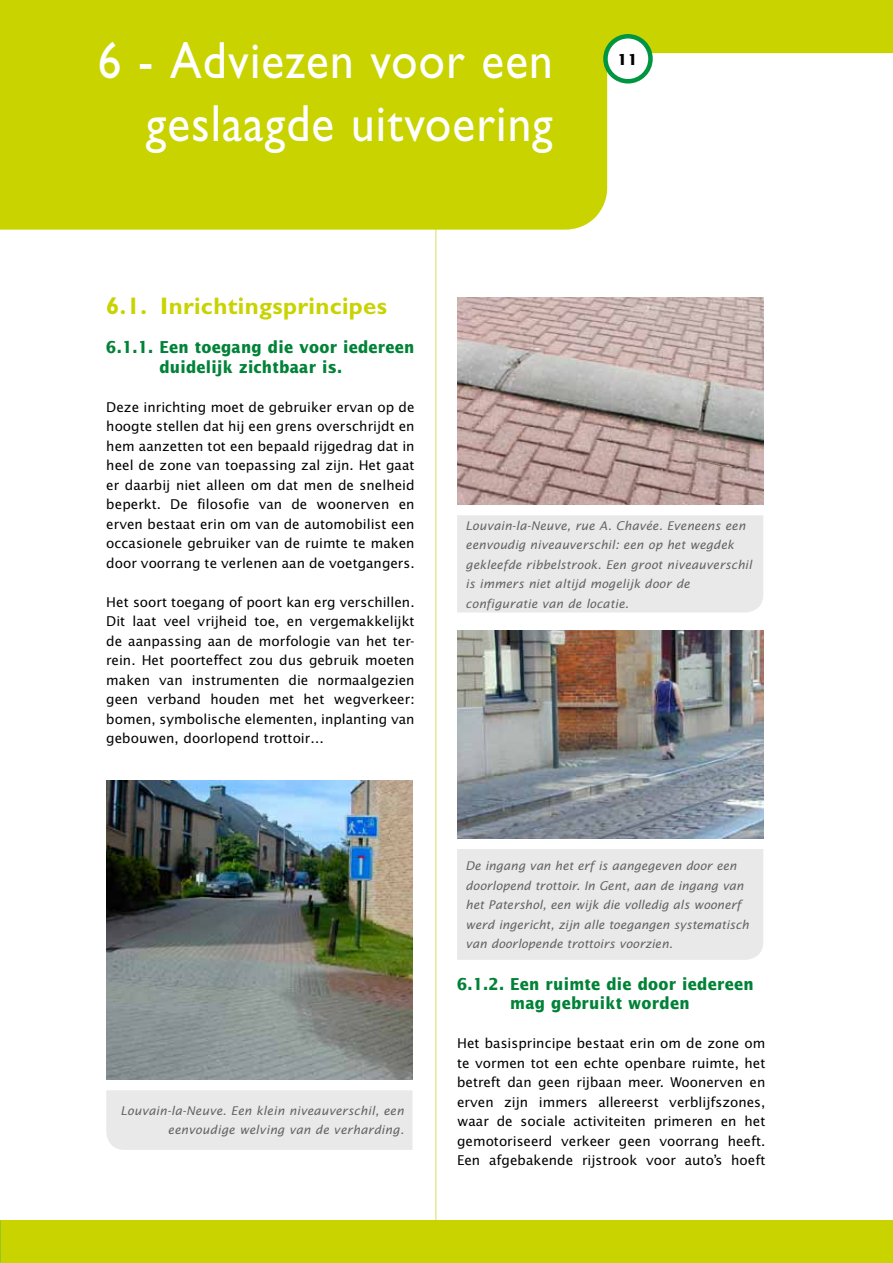
<style>
.page{position:relative;width:893px;height:1263px;background:#fff}
.page>*{position:absolute;margin:0;border:0;box-sizing:border-box;transform-origin:0 0}
.t1{font:52.5px/63px "Gill Sans Std";letter-spacing:.025em;color:#fff;text-align:right;scale:.9 1}
.t2{font:700 24px "Gill Sans Std";letter-spacing:.015em;color:#c8d300}
.t3{font:700 16.5px/19.5px "Lucida Sans Std";letter-spacing:.015em;color:#008237;scale:.9 1}
.t4{font:700 15px "Lucida Sans Std";color:#000}
.t5{font:13.5px/19.5px "Lucida Sans Std";color:#000;text-align:justify}
.t6{font:italic 12px/19.5px "Lucida Sans Std";letter-spacing:.01em;color:#646363}
</style>
<div class="page">
<hr style="left:435px;top:33px;width:1px;height:1217px;background:#dae069">
<div style="left:0;top:1220px;width:893px;height:43px;background:#c8d300"></div>
<svg style="left:0;top:0;width:893px;height:230px;fill:#c8d300"></svg>
<svg style="left:605px;top:36px;width:45px;height:45px"></svg>
<div style="left:603px;top:34px;width:50px;height:50px;border:4px solid #009641;border-radius:50%"></div>
<img style="left:106px;top:780px;width:307px;height:299px">
<div style="left:106px;top:1090px;width:306px;height:60px;background:#e9e9e9"></div>
<img style="left:457px;top:297px;width:307px;height:207px">
<div style="left:457px;top:515px;width:306px;height:97px;background:#e9e9e9"></div>
<img style="left:457px;top:631px;width:306px;height:208px">
<div style="left:457px;top:849px;width:306px;height:111px;background:#e9e9e9"></div>
<h1 class="t1" style="left:98px;top:29px;width:507px">6 - Adviezen voor een geslaagde uitvoering</h1>
<p class="t4" style="left:617px;top:51px;width:22px">11</p>
<h2 class="t2" style="left:106px;top:292px;width:282px">6.1. Inrichtingsprincipes</h2>
<p class="t3" style="left:159px;top:338px;width:285px;text-indent:-53px">6.1.1. Een toegang die voor iedereen duidelijk zichtbaar is.</p>
<p class="t5" style="left:106px;top:397px;width:310px">Deze inrichting moet de gebruiker ervan op de hoogte stellen dat hij een grens overschrijdt en hem aanzetten tot een bepaald rijgedrag dat in heel de zone van toepassing zal zijn. Het gaat er daarbij niet alleen om dat men de snelheid beperkt. De filosofie van de woonerven en erven bestaat erin om van de automobilist een occasionele gebruiker van de ruimte te maken door voorrang te verlenen aan de voetgangers.</p>
<p class="t5" style="left:106px;top:592px;width:310px">Het soort toegang of poort kan erg verschillen.<br>Dit laat veel vrijheid toe, en vergemakkelijkt de aanpassing aan de morfologie van het ter&shy;rein. Het poorteffect zou dus gebruik moeten maken van instrumenten die normaalgezien geen verband houden met het wegverkeer: bomen, symbolische elementen, inplanting van gebouwen, doorlopend trottoir…</p>
<p class="t6" style="left:466px;top:516px;width:288px">Louvain-la-Neuve, rue A. Chavée. Eveneens een eenvoudig niveauverschil: een op het wegdek gekleefde ribbelstrook. Een groot niveauverschil is immers niet altijd mogelijk door de configuratie van de locatie.</p>
<p class="t6" style="left:120px;top:1101px;width:285px;text-align:right">Louvain-la-Neuve. Een klein niveauverschil, een eenvoudige welving van de verharding.</p>
<p class="t6" style="left:466px;top:856px;width:285px">De ingang van het erf is aangegeven door een doorlopend trottoir. In Gent, aan de ingang van het Patershol, een wijk die volledig als woonerf werd ingericht, zijn alle toegangen systematisch van doorlopende trottoirs voorzien.</p>
<p class="t3" style="left:510px;top:975px;width:272px;text-indent:-53px">6.1.2. Een ruimte die door iedereen mag gebruikt worden</p>
<p class="t5" style="left:457px;top:1034px;width:310px">Het basisprincipe bestaat erin om de zone om te vormen tot een echte openbare ruimte, het betreft dan geen rijbaan meer. Woonerven en erven zijn immers allereerst verblijfszones, waar de sociale activiteiten primeren en het gemotoriseerd verkeer geen voorrang heeft.<br>Een afgebakende rijstrook voor auto’s hoeft</p>
</div>
